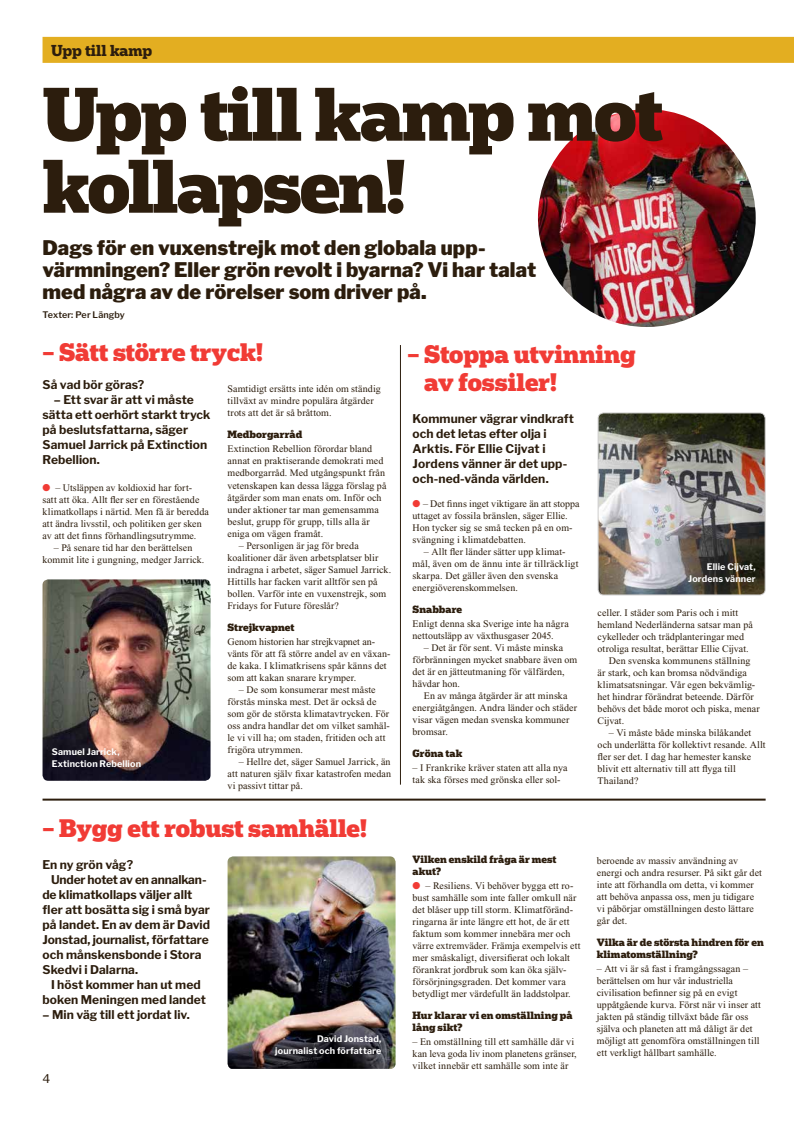
<style>
.page{position:relative;width:794px;height:1126px;background:#fff}
.page>*{position:absolute;margin:0;border:0;box-sizing:border-box;transform-origin:0 0}
.t1{font:900 71.6px/72px "Popular";letter-spacing:-.025em;color:#2c1d0d}
.t2{font:900 24px/28px "Popular";letter-spacing:-.005em;color:#f13b35}
.t3{font:900 20px/22px "Libre Franklin";letter-spacing:.005em;color:#2c1d0d}
.t4{font:700 15px "Popular";color:#2c1d0d}
.t5{font:700 12px/15px "Libre Franklin";letter-spacing:.005em;color:#2c1d0d}
.t6{font:700 12px "Libre Franklin";letter-spacing:-.015em;color:#2c1d0d}
.t7{font:12px "Libre Franklin";color:#2c1d0d}
.t8{font:10px/12px "Times New Roman";letter-spacing:.01em;color:#2c1d0d}
.t9{font:900 10px/12px "Popular";letter-spacing:.005em;color:#2c1d0d}
.t10{font:700 9px/12px "Libre Franklin";letter-spacing:.015em;color:#fff;text-align:right}
.t11{font:600 9px "Libre Franklin";letter-spacing:.01em;color:#2c1d0d}
.s1{color:#f13b35}
</style>
<div class="page">
<div style="left:43px;top:37px;width:751px;height:26px;background:#e3ae21"></div>
<img style="left:43px;top:579px;width:167px;height:201px">
<img style="left:599px;top:413px;width:166px;height:182px">
<div style="left:597px;top:412px;width:168px;height:183px;border:1px solid #cecdcc;border-radius:6px"></div>
<img style="left:227px;top:856px;width:168px;height:212px">
<img style="left:538px;top:109px;width:217px;height:218px;border-radius:109px">
<hr style="left:400px;top:345px;width:1px;height:439px;background:#2c1d0d">
<hr style="left:43px;top:798px;width:722px;height:2px;background:#2c1d0d">
<h3 class="t4" style="left:51px;top:41px;width:103px">Upp till kamp</h3>
<h1 class="t1" style="left:43px;top:76px;width:622px">Upp till kamp mot kollapsen!</h1>
<h3 class="t3" style="left:43px;top:234px;width:495px">Dags för en vuxenstrejk mot den globala upp&shy;värmningen? Eller grön revolt i byarna? Vi har talat med några av de rörelser som driver på.</h3>
<p class="t11" style="left:43px;top:308px;width:84px">Texter: Per Längby</p>
<h2 class="t2" style="left:43px;top:338px;width:222px">– Sätt större tryck!</h2>
<p class="t5" style="left:43px;top:375px;width:103px">Så vad bör göras?</p>
<p class="t5" style="left:43px;top:390px;width:169px;text-indent:11px">– Ett svar är att vi måste sätta ett oerhört starkt tryck på beslutsfattarna, säger<br>Samuel Jarrick på Extinction<br>Rebellion.</p>
<p class="t8" style="left:43px;top:481px;width:168px"><span class="s1">●</span> – Utsläppen av koldioxid har fort-<br>satt att öka. Allt fler ser en förestående klimatkollaps i närtid. Men få är beredda att ändra livsstil, och politiken ger sken av att det finns förhandlingsutrymme.</p>
<p class="t8" style="left:43px;top:541px;width:163px;text-align:center">– På senare tid har den berättelsen kommit lite i gungning, medger Jarrick.</p>
<p class="t10" style="left:52px;top:744px;width:91px;text-align:left">Samuel Jarrick,<br>Extinction Rebellion</p>
<p class="t8" style="left:227px;top:383px;width:155px">Samtidigt ersätts inte idén om ständig tillväxt av mindre populära åtgärder trots att det är så bråttom.</p>
<p class="t9" style="left:227px;top:428px;width:76px">Medborgarråd</p>
<p class="t8" style="left:227px;top:443px;width:160px">Extinction Rebellion förordar bland annat en praktiserande demokrati med medborgarråd. Med utgångspunkt från vetenskapen kan dessa lägga förslag på åtgärder som man enats om. Inför och under aktioner tar man gemensamma beslut, grupp för grupp, tills alla är eniga om vägen framåt.</p>
<p class="t8" style="left:227px;top:539px;width:165px;text-indent:11px">– Personligen är jag för breda koalitioner där även arbetsplatser blir indragna i arbetet, säger Samuel Jarrick.<br>Hittills har facken varit alltför sen på bollen. Varför inte en vuxenstrejk, som Fridays for Future föreslår?</p>
<p class="t9" style="left:227px;top:620px;width:68px">Strejkvapnet</p>
<p class="t8" style="left:227px;top:635px;width:164px">Genom historien har strejkvapnet an&shy;vänts för att få större andel av en växan&shy;de kaka. I klimatkrisens spår känns det som att kakan snarare krymper.</p>
<p class="t8" style="left:227px;top:683px;width:164px;text-indent:11px">– De som konsumerar mest måste förstås minska mest. Det är också de som gör de största klimatavtrycken. För oss andra handlar det om vilket samhäl&shy;le vi vill ha; om staden, fritiden och att frigöra utrymmen.</p>
<p class="t8" style="left:227px;top:755px;width:165px;text-align:justify;text-indent:11px">– Hellre det, säger Samuel Jarrick, än att naturen själv fixar katastrofen medan vi passivt tittar på.</p>
<h2 class="t2" style="left:43px;top:813px;width:326px">– Bygg ett robust samhälle!</h2>
<p class="t5" style="left:43px;top:855px;width:92px">En ny grön våg?</p>
<p class="t6" style="left:51px;top:869px;width:157px">Under hotet av en annalkan-</p>
<p class="t5" style="left:43px;top:885px;width:151px">de klimatkollaps väljer allt</p>
<p class="t5" style="left:43px;top:900px;width:169px">fler att bosätta sig i små byar</p>
<p class="t5" style="left:43px;top:915px;width:169px">på landet. En av dem är David</p>
<p class="t5" style="left:43px;top:930px;width:168px">Jonstad, journalist, författare</p>
<p class="t5" style="left:43px;top:945px;width:161px">och månskensbonde i Stora</p>
<p class="t5" style="left:43px;top:960px;width:97px">Skedvi i Dalarna.</p>
<p class="t5" style="left:51px;top:975px;width:151px">I höst kommer han ut med</p>
<p class="t5" style="left:43px;top:990px;width:165px">boken Meningen med landet</p>
<p class="t5" style="left:43px;top:1005px;width:149px">– Min väg till ett jordat liv.</p>
<p class="t7" style="left:43px;top:1069px;width:9px">4</p>
<p class="t10" style="left:275px;top:1031px;width:108px">David Jonstad, journalist och författare</p>
<h2 class="t2" style="left:424px;top:339px;width:213px;text-indent:-17px">– Stoppa utvinning av fossiler!</h2>
<p class="t5" style="left:412px;top:409px;width:163px">Kommuner vägrar vindkraft och det letas efter olja i<br>Arktis. För Ellie Cijvat i<br>Jordens vänner är det upp&shy;och-ned-vända världen.</p>
<p class="t8" style="left:412px;top:497px;width:168px"><span class="s1">●</span> – Det finns inget viktigare än att stoppa uttaget av fossila bränslen, säger Ellie.<br>Hon tycker sig se små tecken på en om&shy;svängning i klimatdebatten.</p>
<p class="t8" style="left:412px;top:545px;width:167px;text-indent:11px">– Allt fler länder sätter upp klimat&shy;mål, även om de ännu inte är tillräckligt skarpa. Det gäller även den svenska energiöverenskommelsen.</p>
<p class="t9" style="left:412px;top:602px;width:51px">Snabbare</p>
<p class="t8" style="left:412px;top:617px;width:158px">Enligt denna ska Sverige inte ha några nettoutsläpp av växthusgaser 2045.</p>
<p class="t8" style="left:412px;top:641px;width:166px;text-indent:11px">– Det är för sent. Vi måste minska förbränningen mycket snabbare även om det är en jätteutmaning för välfärden, hävdar hon.</p>
<p class="t8" style="left:412px;top:689px;width:166px;text-indent:11px">En av många åtgärder är att minska energiåtgången. Andra länder och städer visar vägen medan svenska kommuner bromsar.</p>
<p class="t9" style="left:412px;top:746px;width:51px">Gröna tak</p>
<p class="t8" style="left:412px;top:761px;width:156px">– I Frankrike kräver staten att alla nya tak ska förses med grönska eller sol-</p>
<p class="t10" style="left:688px;top:560px;width:69px">Ellie Cijvat,<br>Jordens vänner</p>
<p class="t8" style="left:597px;top:606px;width:142px">celler. I städer som Paris och i mitt</p>
<p class="t8" style="left:597px;top:618px;width:157px">hemland Nederländerna satsar man på</p>
<p class="t8" style="left:597px;top:630px;width:148px">cykelleder och trädplanteringar med</p>
<p class="t8" style="left:597px;top:642px;width:153px">otroliga resultat, berättar Ellie Cijvat.</p>
<p class="t8" style="left:609px;top:654px;width:143px">Den svenska kommunens ställning</p>
<p class="t8" style="left:597px;top:666px;width:151px">är stark, och kan bromsa nödvändiga</p>
<p class="t8" style="left:597px;top:678px;width:159px">klimatsatsningar. Vår egen bekvämlig-</p>
<p class="t8" style="left:597px;top:690px;width:158px">het hindrar förändrat beteende. Därför</p>
<p class="t8" style="left:597px;top:702px;width:164px">behövs det både morot och piska, menar</p>
<p class="t8" style="left:597px;top:714px;width:28px">Cijvat.</p>
<p class="t8" style="left:597px;top:726px;width:169px;text-indent:11px">– Vi måste både minska bilåkandet och underlätta för kollektivt resande. Allt fler ser det. I dag har hemester kanske blivit ett alternativ till att flyga till Thailand?</p>
<p class="t9" style="left:412px;top:852px;width:145px">Vilken enskild fråga är mest akut?</p>
<p class="t8" style="left:412px;top:879px;width:169px"><span class="s1">●</span> – Resiliens. Vi behöver bygga ett ro&shy;bust samhälle som inte faller omkull när det blåser upp till storm. Klimatföränd&shy;ringarna är inte längre ett hot, de är ett faktum som kommer innebära mer och värre extremväder. Främja exempelvis ett mer småskaligt, diversifierat och lokalt förankrat jordbruk som kan öka själv&shy;försörjningsgraden. Det kommer vara betydligt mer värdefullt än laddstolpar.</p>
<p class="t9" style="left:412px;top:1008px;width:161px">Hur klarar vi en omställning på lång sikt?</p>
<p class="t8" style="left:412px;top:1035px;width:166px">– En omställning till ett samhälle där vi kan leva goda liv inom planetens gränser, vilket innebär ett samhälle som inte är</p>
<p class="t8" style="left:597px;top:854px;width:166px">beroende av massiv användning av energi och andra resurser. På sikt går det inte att förhandla om detta, vi kommer att behöva anpassa oss, men ju tidigare vi påbörjar omställningen desto lättare går det.</p>
<p class="t9" style="left:597px;top:936px;width:168px">Vilka är de största hindren för en klimatomställning?</p>
<p class="t8" style="left:597px;top:962px;width:166px">– Att vi är så fast i framgångssagan – berättelsen om hur vår industriella civilisation befinner sig på en evigt uppåtgående kurva. Först när vi inser att jakten på ständig tillväxt både får oss själva och planeten att må dåligt är det möjligt att genomföra omställningen till ett verkligt hållbart samhälle.</p>
</div>
